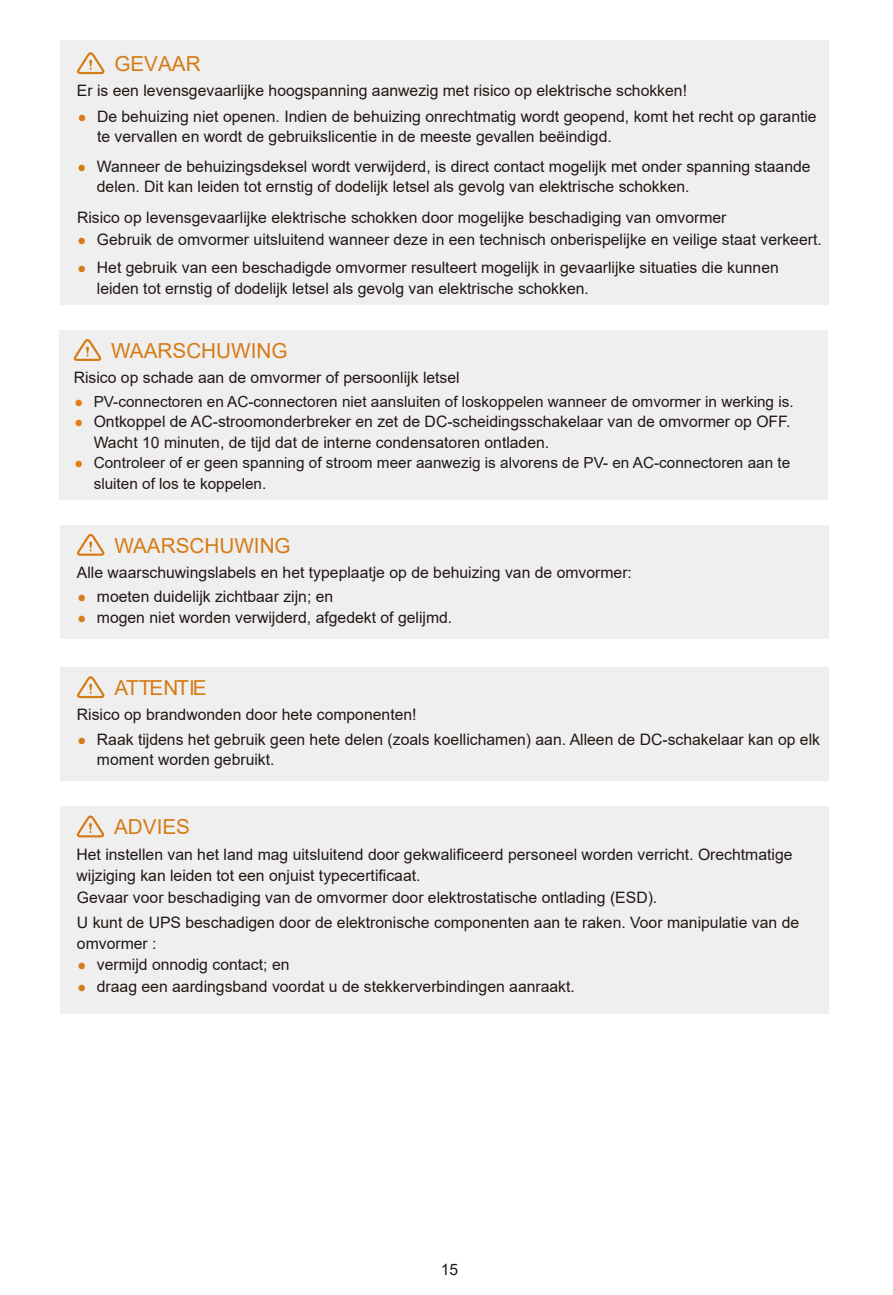
<style>
.page{position:relative;width:893px;height:1295px;background:#fff}
.page>*{position:absolute;margin:0;border:0;box-sizing:border-box;transform-origin:0 0}
.t1{font:21.82px "Wingdings";color:#d57c17}
.t2{font:21.82px "Wingdings";color:#d77b17}
.t3{font:21.82px "Wingdings";color:#e37d12}
.t4{font:20.7px "Arial";color:#d57c17}
.t5{font:20.7px "Arial";color:#d77b17}
.t6{font:20.7px "Arial";letter-spacing:-.09em;color:#d57c17}
.t7{font:15.75px/20.5px "Arial";color:#221815}
.t8{font:15.3px/20.5px "Arial";color:#221815}
.s1{color:#d57c17}
</style>
<div class="page">
<div style="left:60px;top:40px;width:769px;height:264px;background:#efefef"></div>
<svg style="left:77px;top:52px;width:28px;height:23px"></svg>
<div style="left:60px;top:525px;width:769px;height:113px;background:#efefef"></div>
<svg style="left:77px;top:533px;width:28px;height:23px"></svg>
<div style="left:60px;top:667px;width:769px;height:114px;background:#efefef"></div>
<svg style="left:77px;top:676px;width:28px;height:23px"></svg>
<div style="left:60px;top:806px;width:769px;height:208px;background:#efefef"></div>
<svg style="left:76px;top:815px;width:29px;height:23px"></svg>
<div style="left:60px;top:330px;width:768px;height:169px;background:#efefef"></div>
<svg style="left:73px;top:339px;width:29px;height:22px"></svg>
<h2 class="t4" style="left:114px;top:49px;width:88px">GEVAAR</h2>
<p class="t7" style="left:77px;top:80px;width:612px">Er is een levensgevaarlijke hoogspanning aanwezig met risico op elektrische schokken!</p>
<h1 class="t2" style="left:77px;top:106px;width:12px">•</h1>
<h1 class="t1" style="left:77px;top:156px;width:12px">•</h1>
<p class="t7" style="left:97px;top:106px;width:721px">De behuizing niet openen. Indien de behuizing onrechtmatig wordt geopend, komt het recht op garantie te vervallen en wordt de gebruikslicentie in de meeste gevallen beëindigd.</p>
<p class="t7" style="left:97px;top:156px;width:715px">Wanneer de behuizingsdeksel wordt verwijderd, is direct contact mogelijk met onder spanning staande delen. Dit kan leiden tot ernstig of dodelijk letsel als gevolg van elektrische schokken.</p>
<p class="t7" style="left:77px;top:207px;width:651px">Risico op levensgevaarlijke elektrische schokken door mogelijke beschadiging van omvormer</p>
<p class="t7" style="left:77px;top:229px;width:746px"><span class="s1">•</span> Gebruik de omvormer uitsluitend wanneer deze in een technisch onberispelijke en veilige staat verkeert.</p>
<h1 class="t1" style="left:77px;top:258px;width:12px">•</h1>
<p class="t7" style="left:97px;top:257px;width:683px">Het gebruik van een beschadigde omvormer resulteert mogelijk in gevaarlijke situaties die kunnen leiden tot ernstig of dodelijk letsel als gevolg van elektrische schokken.</p>
<h2 class="t5" style="left:111px;top:336px;width:178px">WAARSCHUWING</h2>
<p class="t7" style="left:74px;top:367px;width:388px">Risico op schade aan de omvormer of persoonlijk letsel</p>
<p class="t8" style="left:94px;top:391px;width:701px">PV-connectoren en AC-connectoren niet aansluiten of loskoppelen wanneer de omvormer in werking is.</p>
<p class="t7" style="left:94px;top:412px;width:698px">Ontkoppel de AC-stroomonderbreker en zet de DC-scheidingsschakelaar van de omvormer op OFF.<br>Wacht 10 minuten, de tijd dat de interne condensatoren ontladen.</p>
<p class="t8" style="left:94px;top:453px;width:698px">Controleer of er geen spanning of stroom meer aanwezig is alvorens de PV- en AC-connectoren aan te sluiten of los te koppelen.</p>
<h1 class="t3" style="left:74px;top:452px;width:12px">•</h1>
<h2 class="t4" style="left:114px;top:531px;width:178px">WAARSCHUWING</h2>
<p class="t7" style="left:77px;top:562px;width:556px">Alle waarschuwingslabels en het typeplaatje op de behuizing van de omvormer:</p>
<p class="t7" style="left:77px;top:586px;width:258px"><span class="s1">•</span> moeten duidelijk zichtbaar zijn; en</p>
<p class="t7" style="left:77px;top:607px;width:377px"><span class="s1">•</span> mogen niet worden verwijderd, afgedekt of gelijmd.</p>
<h2 class="t6" style="left:114px;top:673px;width:94px">ATTENTIE</h2>
<p class="t7" style="left:97px;top:702px;width:725px;line-height:24.3px;text-indent:-20px">Risico op brandwonden door hete componenten!<br>Raak tijdens het gebruik geen hete delen (zoals koellichamen) aan. Alleen de DC-schakelaar kan op elk</p>
<p class="t7" style="left:97px;top:749px;width:179px">moment worden gebruikt.</p>
<h1 class="t1" style="left:77px;top:729px;width:12px">•</h1>
<h2 class="t4" style="left:114px;top:813px;width:77px">ADVIES</h2>
<p class="t7" style="left:76px;top:844px;width:718px">Het instellen van het land mag uitsluitend door gekwalificeerd personeel worden verricht. Orechtmatige wijziging kan leiden tot een onjuist typecertificaat.</p>
<p class="t7" style="left:77px;top:884px;width:724px;line-height:25.4px">Gevaar voor beschadiging van de omvormer door elektrostatische ontlading (ESD).<br>U kunt de UPS beschadigen door de elektronische componenten aan te raken. Voor manipulatie van de</p>
<p class="t7" style="left:77px;top:933px;width:81px">omvormer :</p>
<p class="t7" style="left:77px;top:954px;width:214px"><span class="s1">•</span> vermijd onnodig contact; en</p>
<p class="t7" style="left:77px;top:976px;width:499px"><span class="s1">•</span> draag een aardingsband voordat u de stekkerverbindingen aanraakt.</p>
<p class="t7" style="left:441px;top:1259px;width:19px">15</p>
</div>
